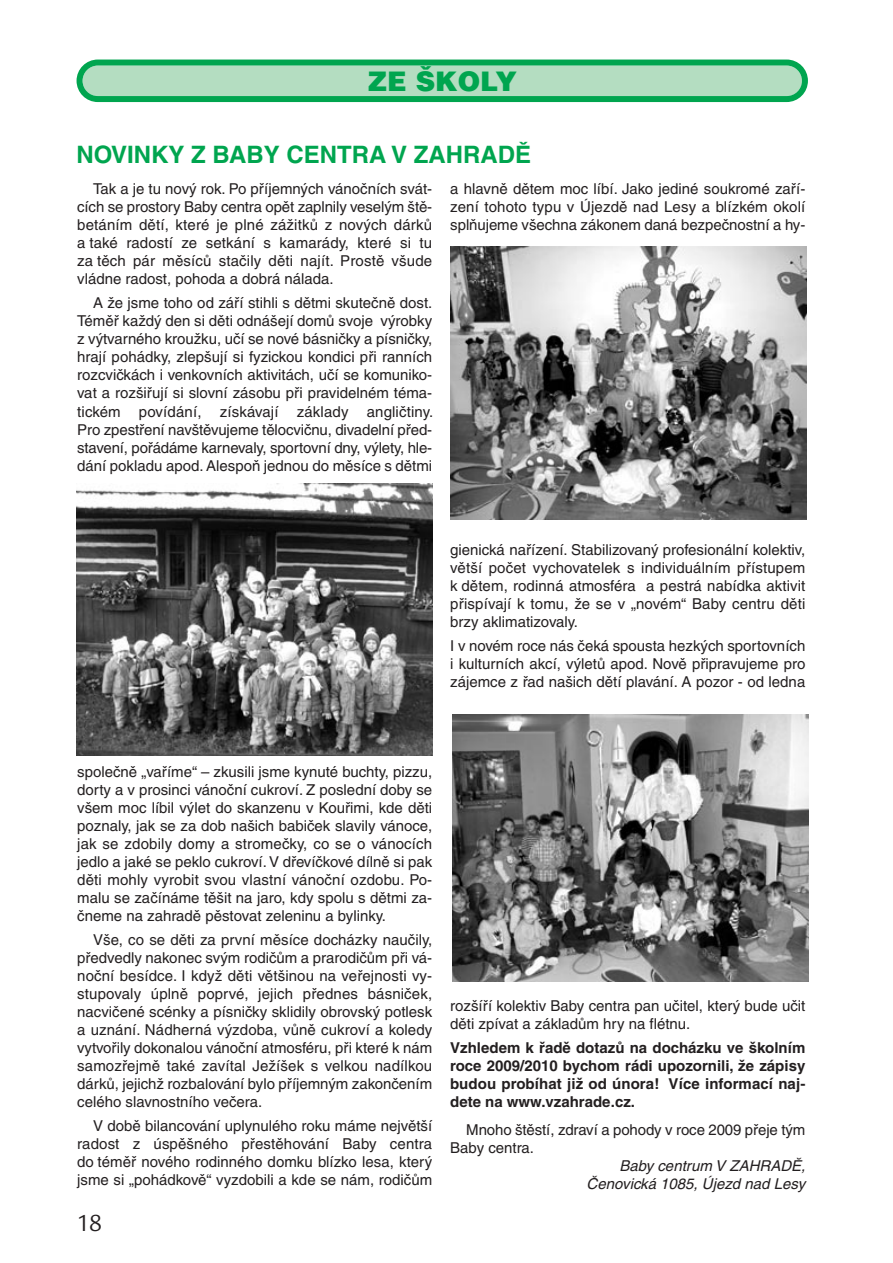
<style>
.page{position:relative;width:893px;height:1263px;background:#fff}
.page>*{position:absolute;margin:0;border:0;box-sizing:border-box;transform-origin:0 0}
.t1{font:900 27px "Helvetica CE";color:#00a54f}
.t2{font:700 24px "Helvetica CE";color:#00a54f}
.t3{font:24px "Legacy Sans Itc TEE";color:#231f20}
.t4{font:15px/18px "Helvetica CE";color:#231f20;text-align:justify}
.t5{font:700 15px/18px "Helvetica CE";letter-spacing:.005em;color:#231f20;text-align:justify}
.t6{font:italic 15px/18px "Helvetica CE";color:#231f20;text-align:right}
</style>
<div class="page">
<svg style="left:77px;top:60px;width:731px;height:42px;background:#82cda2"></svg>
<img style="left:451px;top:246px;width:356px;height:274px">
<img style="left:77px;top:484px;width:355px;height:271px">
<img style="left:452px;top:714px;width:356px;height:267px">
<h1 class="t1" style="left:368px;top:72px;width:150px">ZE ŠKOLY</h1>
<h2 class="t2" style="left:76px;top:146px;width:456px">NOVINKY Z BABY CENTRA V ZAHRADĚ</h2>
<p class="t4" style="left:77px;top:182px;width:357px;text-indent:16px">Tak a je tu nový rok. Po příjemných vánočních svát&shy;cích se prostory Baby centra opět zaplnily veselým ště&shy;betáním dětí, které je plné zážitků z nových dárků a také radostí ze setkání s kamarády, které si tu za těch pár měsíců stačily děti najít. Prostě všude vládne radost, pohoda a dobrá nálada.</p>
<p class="t4" style="left:77px;top:296px;width:357px;text-indent:16px">A že jsme toho od září stihli s dětmi skutečně dost.<br>Téměř každý den si děti odnášejí domů svoje výrobky z výtvarného kroužku, učí se nové básničky a písničky, hrají pohádky, zlepšují si fyzickou kondici při ranních rozcvičkách i venkovních aktivitách, učí se komuniko&shy;vat a rozšiřují si slovní zásobu při pravidelném téma&shy;tickém povídání, získávají základy angličtiny.<br>Pro zpestření navštěvujeme tělocvičnu, divadelní před&shy;stavení, pořádáme karnevaly, sportovní dny, výlety, hle&shy;dání pokladu apod. Alespoň jednou do měsíce s dětmi</p>
<p class="t4" style="left:450px;top:182px;width:357px">a hlavně dětem moc líbí. Jako jediné soukromé zaří&shy;zení tohoto typu v Újezdě nad Lesy a blízkém okolí splňujeme všechna zákonem daná bezpečnostní a hy-</p>
<p class="t4" style="left:450px;top:542px;width:357px">gienická nařízení. Stabilizovaný profesionální kolektiv, větší počet vychovatelek s individuálním přístupem k dětem, rodinná atmosféra a pestrá nabídka aktivit přispívají k tomu, že se v „novém“ Baby centru děti brzy aklimatizovaly.</p>
<p class="t4" style="left:450px;top:638px;width:357px">I v novém roce nás čeká spousta hezkých sportovních i kulturních akcí, výletů apod. Nově připravujeme pro zájemce z řad našich dětí plavání. A pozor - od ledna</p>
<p class="t4" style="left:77px;top:764px;width:357px">společně „vaříme“ – zkusili jsme kynuté buchty, pizzu, dorty a v prosinci vánoční cukroví. Z poslední doby se všem moc líbil výlet do skanzenu v Kouřimi, kde děti poznaly, jak se za dob našich babiček slavily vánoce, jak se zdobily domy a stromečky, co se o vánocích jedlo a jaké se peklo cukroví. V dřevíčkové dílně si pak děti mohly vyrobit svou vlastní vánoční ozdobu. Po&shy;malu se začínáme těšit na jaro, kdy spolu s dětmi za&shy;čneme na zahradě pěstovat zeleninu a bylinky.</p>
<p class="t4" style="left:77px;top:932px;width:357px;text-indent:16px">Vše, co se děti za první měsíce docházky naučily, předvedly nakonec svým rodičům a prarodičům při vá&shy;noční besídce. I když děti většinou na veřejnosti vy&shy;stupovaly úplně poprvé, jejich přednes básniček, nacvičené scénky a písničky sklidily obrovský potlesk a uznání. Nádherná výzdoba, vůně cukroví a koledy vytvořily dokonalou vánoční atmosféru, při které k nám samozřejmě také zavítal Ježíšek s velkou nadílkou dárků, jejichž rozbalování bylo příjemným zakončením celého slavnostního večera.</p>
<p class="t4" style="left:77px;top:1118px;width:357px;text-indent:16px">V době bilancování uplynulého roku máme největší radost z úspěšného přestěhování Baby centra do téměř nového rodinného domku blízko lesa, který jsme si „pohádkově“ vyzdobili a kde se nám, rodičům</p>
<h2 class="t3" style="left:77px;top:1214px;width:27px">18</h2>
<p class="t4" style="left:450px;top:998px;width:357px">rozšíří kolektiv Baby centra pan učitel, který bude učit děti zpívat a základům hry na flétnu.</p>
<p class="t5" style="left:450px;top:1040px;width:357px">Vzhledem k řadě dotazů na docházku ve školním roce 2009/2010 bychom rádi upozornili, že zápisy budou probíhat již od února! Více informací naj&shy;dete na www.vzahrade.cz.</p>
<p class="t4" style="left:450px;top:1122px;width:357px;text-indent:16px">Mnoho štěstí, zdraví a pohody v roce 2009 přeje tým<br>Baby centra.</p>
<p class="t6" style="left:587px;top:1158px;width:223px">Baby centrum V ZAHRADĚ,<br>Čenovická 1085, Újezd nad Lesy</p>
</div>
